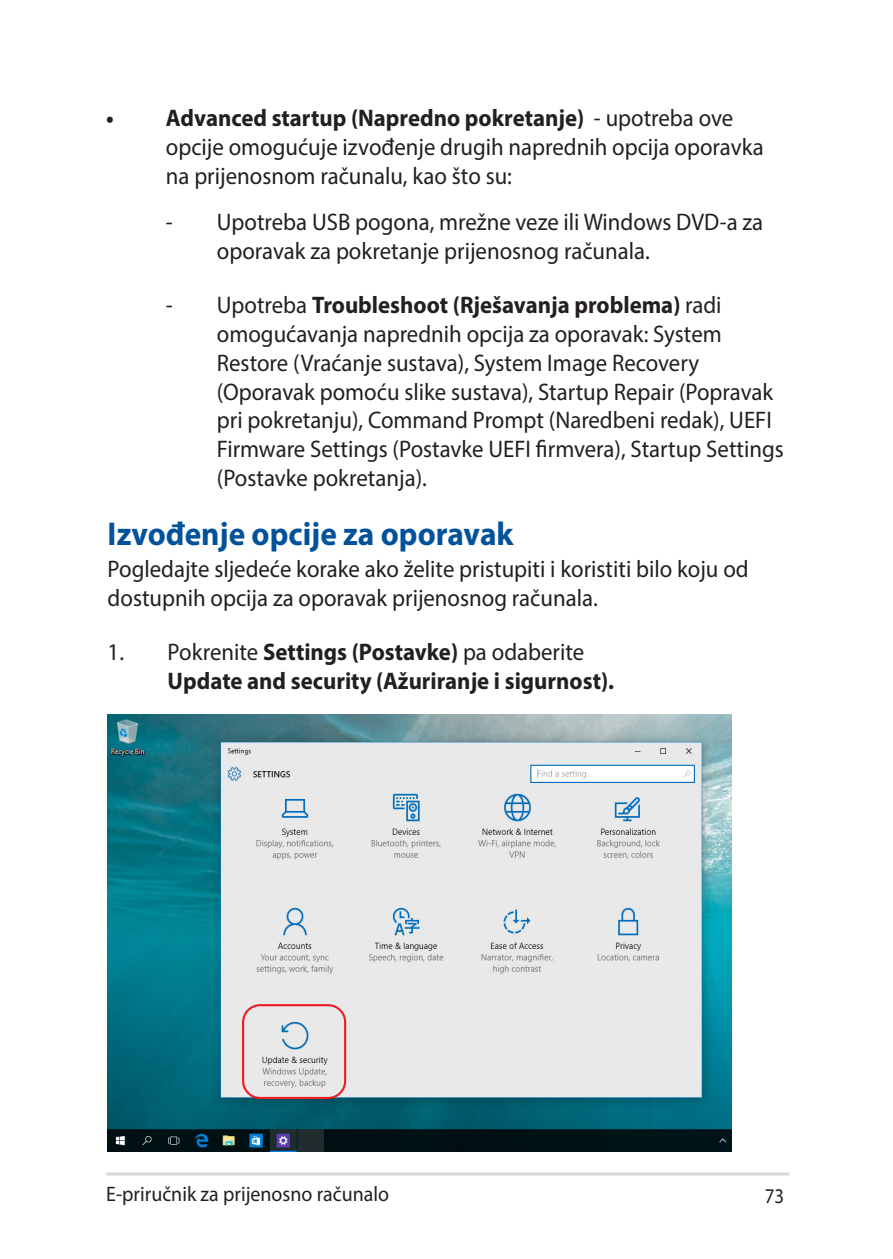
<style>
.page{position:relative;width:893px;height:1259px;background:#fff}
.page>*{position:absolute;margin:0;border:0;box-sizing:border-box;transform-origin:0 0}
.t1{font:700 33px "Myriad Pro";color:#01529a;scale:.95 1}
.t2{font:24px/28.8px "Myriad Pro";color:#231f20;scale:.95 1}
.t3{font:700 24px/28.8px "Myriad Pro";color:#231f20;scale:.95 1}
.t4{font:21px "Myriad Pro";color:#231f20;scale:.95 1}
.t5{font:21px "Myriad Pro";color:#231f20;scale:.9 1}
.s1{font-weight:700}
.s2{font-weight:400}
</style>
<div class="page">
<hr style="left:106px;top:1172px;width:683px;height:3px;background:#d8d8d8">
<img style="left:108px;top:714px;width:623px;height:437px">
<div style="left:242px;top:1004px;width:104px;height:95px;border:2px solid #ee1d23;border-radius:17px"></div>
<p class="t2" style="left:166px;top:104px;width:631px;text-indent:-60px"><span class="s1">• Advanced startup (Napredno pokretanje)</span> - upotreba ove opcije omogućuje izvođenje drugih naprednih opcija oporavka na prijenosnom računalu, kao što su:</p>
<p class="t2" style="left:217px;top:207px;width:577px;text-indent:-51px">- Upotreba USB pogona, mrežne veze ili Windows DVD-a za oporavak za pokretanje prijenosnog računala.</p>
<p class="t2" style="left:217px;top:290px;width:598px;text-indent:-51px">- Upotreba <span class="s1">Troubleshoot (Rješavanja problema)</span> radi omogućavanja naprednih opcija za oporavak: System Restore (Vraćanje sustava), System Image Recovery (Oporavak pomoću slike sustava), Startup Repair (Popravak pri pokretanju), Command Prompt (Naredbeni redak), UEFI Firmware Settings (Postavke UEFI firmvera), Startup Settings (Postavke pokretanja).</p>
<h1 class="t1" style="left:108px;top:512px;width:429px">Izvođenje opcije za oporavak</h1>
<p class="t2" style="left:108px;top:554px;width:676px">Pogledajte sljedeće korake ako želite pristupiti i koristiti bilo koju od dostupnih opcija za oporavak prijenosnog računala.</p>
<p class="t3" style="left:168px;top:637px;width:471px;text-indent:-60px"><span class="s2">1. Pokrenite</span> Settings (Postavke) <span class="s2">pa odaberite<br></span>Update and security (Ažuriranje i sigurnost).</p>
<p class="t4" style="left:106px;top:1180px;width:299px">E-priručnik za prijenosno računalo</p>
<p class="t5" style="left:765px;top:1182px;width:23px">73</p>
</div>
